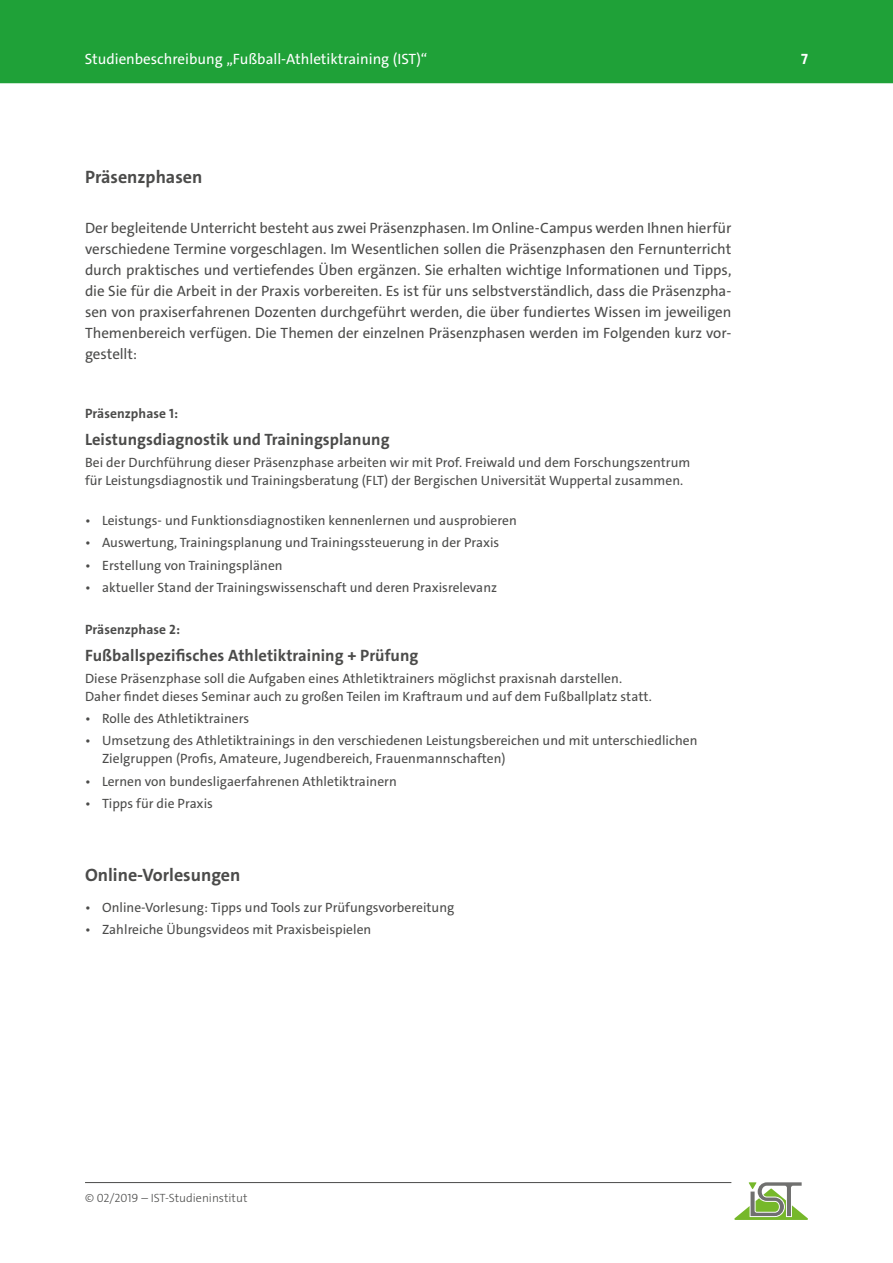
<style>
.page{position:relative;width:893px;height:1263px;background:#fff}
.page>*{position:absolute;margin:0;border:0;box-sizing:border-box;transform-origin:0 0}
.t1{font:700 18px "The Sans C4 s";color:#4b4b4a}
.t2{font:700 16.5px "The Sans C4 s";letter-spacing:.005em;color:#4b4b4a}
.t3{font:15px/21px "The Sans C4 s";letter-spacing:-.005em;color:#4b4b4a;text-align:justify}
.t4{font:15px "The Sans C4 s";color:#fff}
.t5{font:700 15px "The Sans C4 s";color:#fff}
.t6{font:13.5px/18px "The Sans C4 s";letter-spacing:.005em;color:#4b4b4a}
.t7{font:700 13.5px "The Sans C4 s";letter-spacing:.005em;color:#4b4b4a}
.t8{font:300 12px "The Sans C4 s";color:#4b4b4a}
</style>
<div class="page">
<hr style="left:85px;top:1182px;width:646px;height:1px;background:#4b4b4a">
<svg style="left:734px;top:1182px;width:74px;height:38px"></svg>
<div style="left:0;top:0;width:893px;height:83px;background:#1fa138"></div>
<p class="t4" style="left:85px;top:49px;width:344px">Studienbeschreibung „Fußball-Athletiktraining (IST)“</p>
<p class="t5" style="left:801px;top:49px;width:8px">7</p>
<h1 class="t1" style="left:85px;top:166px;width:119px">Präsenzphasen</h1>
<p class="t3" style="left:85px;top:217px;width:648px">Der begleitende Unterricht besteht aus zwei Präsenzphasen. Im Online-Campus werden Ihnen hierfür verschiedene Termine vorgeschlagen. Im Wesentlichen sollen die Präsenzphasen den Fernunterricht durch praktisches und vertiefendes Üben ergänzen. Sie erhalten wichtige Informationen und Tipps, die Sie für die Arbeit in der Praxis vorbereiten. Es ist für uns selbstverständlich, dass die Präsenzpha&shy;sen von praxiserfahrenen Dozenten durchgeführt werden, die über fundiertes Wissen im jeweiligen Themenbereich verfügen. Die Themen der einzelnen Präsenzphasen werden im Folgenden kurz vor&shy;gestellt:</p>
<p class="t7" style="left:85px;top:404px;width:95px">Präsenzphase 1:</p>
<p class="t2" style="left:85px;top:428px;width:306px">Leistungsdiagnostik und Trainingsplanung</p>
<p class="t6" style="left:85px;top:453px;width:607px">Bei der Durchführung dieser Präsenzphase arbeiten wir mit Prof. Freiwald und dem Forschungszentrum für Leistungsdiagnostik und Trainingsberatung (FLT) der Bergischen Universität Wuppertal zusammen.</p>
<p class="t6" style="left:85px;top:511px;width:433px">• Leistungs- und Funktionsdiagnostiken kennenlernen und ausprobieren</p>
<p class="t6" style="left:85px;top:534px;width:416px">• Auswertung, Trainingsplanung und Trainingssteuerung in der Praxis</p>
<p class="t6" style="left:85px;top:556px;width:199px">• Erstellung von Trainingsplänen</p>
<p class="t6" style="left:85px;top:578px;width:414px">• aktueller Stand der Trainingswissenschaft und deren Praxisrelevanz</p>
<p class="t7" style="left:85px;top:620px;width:96px">Präsenzphase 2:</p>
<p class="t2" style="left:85px;top:644px;width:335px">Fußballspezifisches Athletiktraining + Prüfung</p>
<p class="t6" style="left:85px;top:669px;width:568px">Diese Präsenzphase soll die Aufgaben eines Athletiktrainers möglichst praxisnah darstellen.<br>Daher findet dieses Seminar auch zu großen Teilen im Kraftraum und auf dem Fußballplatz statt.</p>
<p class="t6" style="left:85px;top:710px;width:166px">• Rolle des Athletiktrainers</p>
<p class="t6" style="left:102px;top:732px;width:597px;text-indent:-17px">• Umsetzung des Athletiktrainings in den verschiedenen Leistungsbereichen und mit unterschiedlichen<br>Zielgruppen (Profis, Amateure, Jugendbereich, Frauenmannschaften)</p>
<p class="t6" style="left:85px;top:772px;width:313px">• Lernen von bundesligaerfahrenen Athletiktrainern</p>
<p class="t6" style="left:85px;top:794px;width:129px">• Tipps für die Praxis</p>
<h1 class="t1" style="left:85px;top:863px;width:157px">Online-Vorlesungen</h1>
<p class="t6" style="left:85px;top:898px;width:371px">• Online-Vorlesung: Tipps und Tools zur Prüfungsvorbereitung</p>
<p class="t6" style="left:85px;top:921px;width:288px">• Zahlreiche Übungsvideos mit Praxisbeispielen</p>
<p class="t8" style="left:85px;top:1190px;width:164px">© 02/2019 – IST-Studieninstitut</p>
</div>
